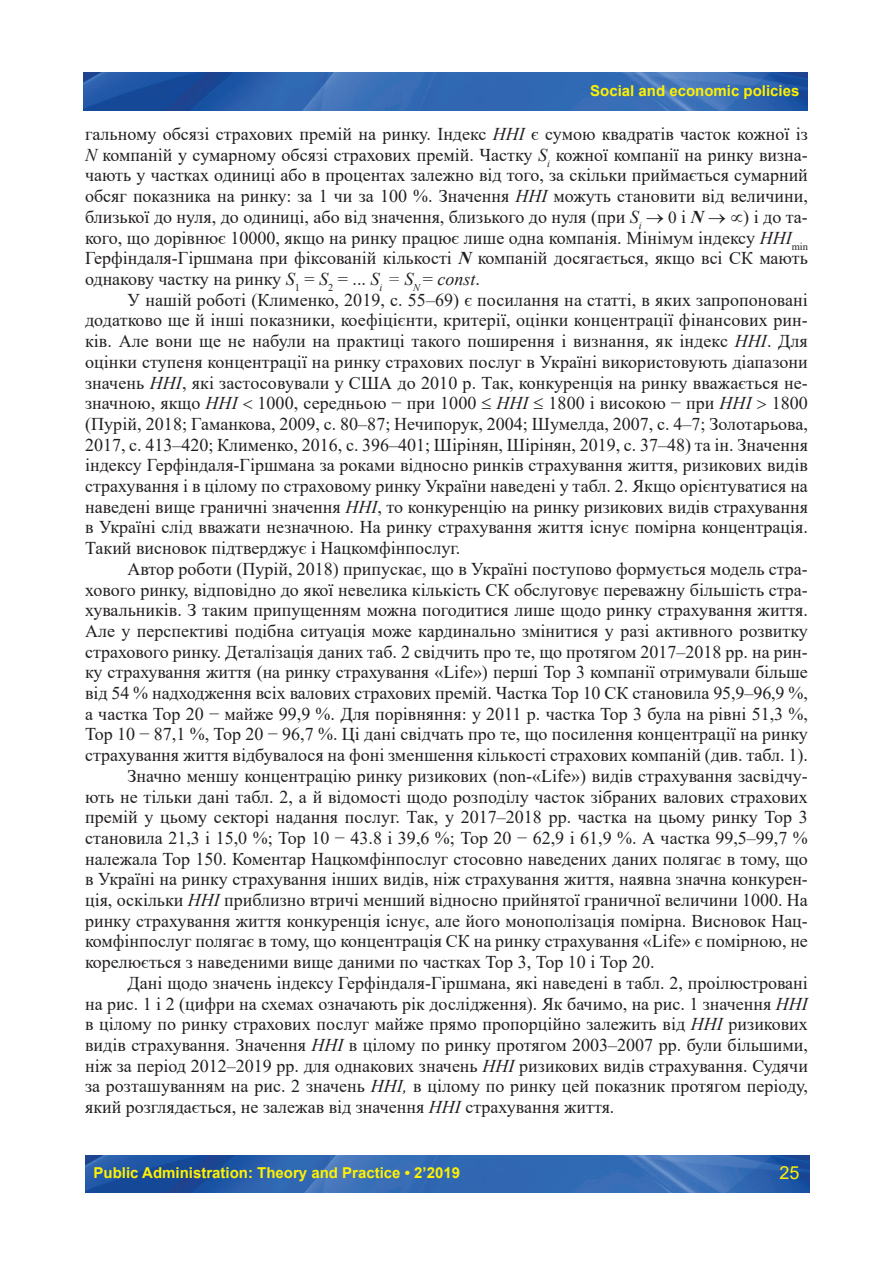
<style>
.page{position:relative;width:893px;height:1263px;background:#fff}
.page>*{position:absolute;margin:0;border:0;box-sizing:border-box;transform-origin:0 0}
.t1{font:18px/20.7px "Times New Roman";color:#231f20;text-align:justify}
.t2{font:18px "Arial";color:#fff101}
.t3{font:700 15px "Arial";color:#fff101}
.s1{font-style:italic}
.s2{font-weight:700;font-style:italic}
</style>
<div class="page">
<img style="left:85px;top:1155px;width:724px;height:37px">
<img style="left:84px;top:73px;width:724px;height:37px">
<p class="t3" style="left:590px;top:80px;width:211px">Social and economic policies</p>
<p class="t1" style="left:85px;top:123px;width:724px">гальному обсязі страхових премій на ринку. Індекс <span class="s1">ННІ</span> є сумою квадратів часток кожної із <span class="s1">N</span> компаній у сумарному обсязі страхових премій. Частку <span class="s1">S</span><sub>i</sub> кожної компанії на ринку визна&shy;чають у частках одиниці або в процентах залежно від того, за скільки приймається сумарний обсяг показника на ринку: за 1 чи за 100 %. Значення <span class="s1">ННІ</span> можуть становити від величини, близької до нуля, до одиниці, або від значення, близького до нуля (при <span class="s1">S</span><sub>i</sub> → і <span class="s2">N</span> → ∝) і до та&shy;кого, що дорівнює 10000, якщо на ринку працює лише одна компанія. Мінімум індексу <span class="s1">ННІ</span><sub>min </sub>Герфіндаля-Гіршмана при фіксованій кількості <span class="s2">N</span> компаній досягається, якщо всі СК мають однакову частку на ринку <span class="s1">S</span><sub>1</sub> = <span class="s1">S</span><sub>2</sub> = ... <span class="s1">S</span><sub>i</sub> <span class="s1">= S</span><sub>N</sub> = <span class="s1">const</span>.</p>
<p class="t1" style="left:85px;top:289px;width:724px;text-indent:43px">У нашій роботі (Клименко, 2019, с. 55–69) є посилання на статті, в яких запропоновані додатково ще й інші показники, коефіцієнти, критерії, оцінки концентрації фінансових рин&shy;ків. Але вони ще не набули на практиці такого поширення і визнання, як індекс <span class="s1">ННІ</span>. Для оцінки ступеня концентрації на ринку страхових послуг в Україні використовують діапазони значень <span class="s1">ННІ</span>, які застосовували у США до 2010 р. Так, конкуренція на ринку вважається не&shy;значною, якщо <span class="s1">ННІ</span> 1000, середньою − при 1000 ≤ <span class="s1">ННІ</span> ≤ 1800 і високою − при <span class="s1">ННІ</span> 1800 (Пурій, 2018; Гаманкова, 2009, с. 80–87; Нечипорук, 2004; Шумелда, 2007, с. 4–7; Золотарьова, 2017, с. 413–420; Клименко, 2016, с. 396–401; Шірінян, Шірінян, 2019, с. 37–48) та ін. Значення індексу Герфіндаля-Гіршмана за роками відносно ринків страхування життя, ризикових видів страхування і в цілому по страховому ринку України наведені у табл. 2. Якщо орієнтуватися на наведені вище граничні значення <span class="s1">ННІ</span>, то конкуренцію на ринку ризикових видів страхування в Україні слід вважати незначною. На ринку страхування життя існує помірна концентрація.<br>Такий висновок підтверджує і Нацкомфінпослуг.</p>
<p class="t1" style="left:128px;top:558px;width:682px">Автор роботи (Пурій, 2018) припускає, що в Україні поступово формується модель стра-</p>
<p class="t1" style="left:85px;top:579px;width:724px">хового ринку, відповідно до якої невелика кількість СК обслуговує переважну більшість стра-</p>
<p class="t1" style="left:85px;top:599px;width:724px">хувальників. З таким припущенням можна погодитися лише щодо ринку страхування життя.</p>
<p class="t1" style="left:85px;top:620px;width:724px">Але у перспективі подібна ситуація може кардинально змінитися у разі активного розвитку</p>
<p class="t1" style="left:85px;top:641px;width:724px">страхового ринку. Деталізація даних таб. 2 свідчить про те, що протягом 2017–2018 рр. на рин-</p>
<p class="t1" style="left:85px;top:661px;width:724px">ку страхування життя (на ринку страхування «Life») перші Тор 3 компанії отримували більше</p>
<p class="t1" style="left:85px;top:682px;width:724px">від 54 % надходження всіх валових страхових премій. Частка Тор 10 СК становила 95,9–96,9 %,</p>
<p class="t1" style="left:85px;top:703px;width:724px">а частка Тор 20 − майже 99,9 %. Для порівняння: у 2011 р. частка Тор 3 була на рівні 51,3 %,</p>
<p class="t1" style="left:85px;top:723px;width:724px">Тор 10 − 87,1 %, Тор 20 − 96,7 %. Ці дані свідчать про те, що посилення концентрації на ринку</p>
<p class="t1" style="left:85px;top:744px;width:724px">страхування життя відбувалося на фоні зменшення кількості страхових компаній (див. табл. 1).</p>
<p class="t1" style="left:128px;top:765px;width:682px">Значно меншу концентрацію ринку ризикових (nоn-«Life») видів страхування засвідчу-</p>
<p class="t1" style="left:85px;top:786px;width:724px">ють не тільки дані табл. 2, а й відомості щодо розподілу часток зібраних валових страхових</p>
<p class="t1" style="left:85px;top:806px;width:724px">премій у цьому секторі надання послуг. Так, у 2017–2018 рр. частка на цьому ринку Тор 3</p>
<p class="t1" style="left:85px;top:827px;width:724px">становила 21,3 і 15,0 %; Тор 10 − 43.8 і 39,6 %; Тор 20 − 62,9 і 61,9 %. А частка 99,5–99,7 %</p>
<p class="t1" style="left:85px;top:848px;width:724px">належала Тор 150. Коментар Нацкомфінпослуг стосовно наведених даних полягає в тому, що</p>
<p class="t1" style="left:85px;top:868px;width:724px">в Україні на ринку страхування інших видів, ніж страхування життя, наявна значна конкурен-</p>
<p class="t1" style="left:85px;top:889px;width:724px">ція, оскільки <span class="s1">ННІ</span> приблизно втричі менший відносно прийнятої граничної величини 1000. На</p>
<p class="t1" style="left:85px;top:910px;width:723px">ринку страхування життя конкуренція існує, але його монополізація помірна. Висновок Нац-</p>
<p class="t1" style="left:85px;top:930px;width:724px">комфінпослуг полягає в тому, що концентрація СК на ринку страхування «Life» є помірною, не</p>
<p class="t1" style="left:85px;top:951px;width:571px">корелюється з наведеними вище даними по частках Тор 3, Тор 10 і Тор 20.</p>
<p class="t1" style="left:128px;top:972px;width:682px">Дані щодо значень індексу Герфіндаля-Гіршмана, які наведені в табл. 2, проілюстровані</p>
<p class="t1" style="left:85px;top:993px;width:724px">на рис. 1 і 2 (цифри на схемах означають рік дослідження). Як бачимо, на рис. 1 значення <span class="s1">ННІ</span></p>
<p class="t1" style="left:85px;top:1013px;width:724px">в цілому по ринку страхових послуг майже прямо пропорційно залежить від <span class="s1">ННІ</span> ризикових</p>
<p class="t1" style="left:85px;top:1034px;width:724px">видів страхування. Значення <span class="s1">ННІ</span> в цілому по ринку протягом 2003–2007 рр. були більшими,</p>
<p class="t1" style="left:85px;top:1055px;width:724px">ніж за період 2012–2019 рр. для однакових значень <span class="s1">ННІ</span> ризикових видів страхування. Судячи</p>
<p class="t1" style="left:85px;top:1075px;width:724px">за розташуванням на рис. 2 значень <span class="s1">ННІ,</span> в цілому по ринку цей показник протягом періоду,</p>
<p class="t1" style="left:85px;top:1096px;width:531px">який розглядається, не залежав від значення <span class="s1">ННІ</span> страхування життя.</p>
<p class="t3" style="left:94px;top:1162px;width:368px">Public Administration: Theory and Practice • 2’2019</p>
<p class="t2" style="left:779px;top:1160px;width:22px">25</p>
</div>
